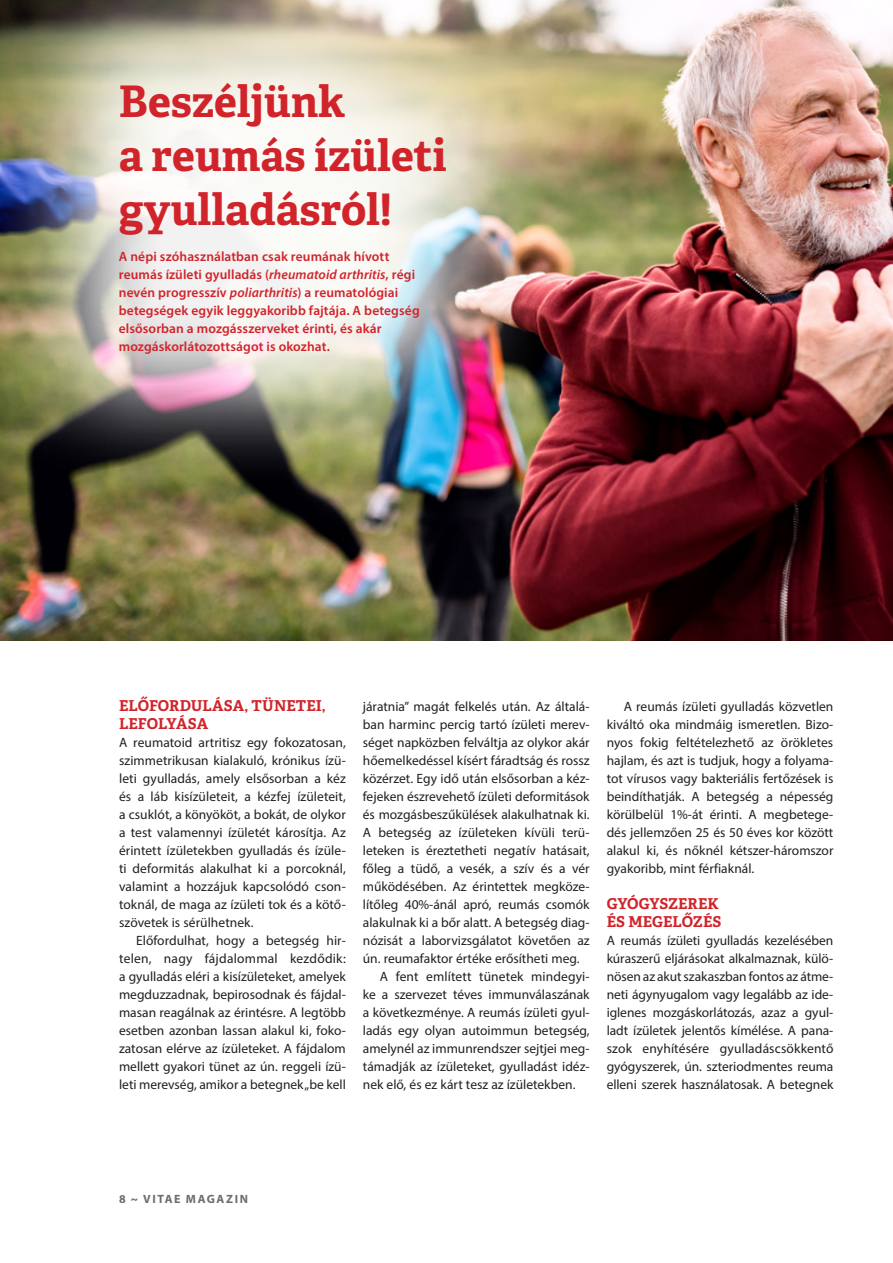
<style>
.page{position:relative;width:893px;height:1263px;background:#fff}
.page>*{position:absolute;margin:0;border:0;box-sizing:border-box;transform-origin:0 0}
.CÍM{font:700 43.5px/54px "Adelle Basic";color:#d1232a}
.szövegközi_alcímek{font:700 15px/18px "Adelle Basic";color:#d1232a}
.Szövegtörzs{font:13.5px/18px "Myriad Pro";color:#231f20;text-align:justify}
.Szövegtörzs_nincs_be{font:13.5px/18px "Myriad Pro";color:#231f20;text-align:justify}
.lead{font:600 13.5px/18px "Myriad Pro";letter-spacing:.005em;color:#d1232a}
.t1{font:700 12px "Myriad Pro";letter-spacing:.135em;color:#6c6d70}
.s1{font-style:italic}
</style>
<div class="page">
<img style="left:0;top:0;width:893px;height:640px">
<div style="left:0;top:0;width:576px;height:485px;background:#fff;opacity:.95"></div>
<p class="CÍM" style="left:119px;top:74px;width:329px">Beszéljünk<br>a reumás ízületi gyulladásról!</p>
<p class="lead" style="left:119px;top:247px;width:302px">A népi szóhasználatban csak reumának hívott reumás ízületi gyulladás (<span class="s1">rheumatoid arthritis</span>, régi nevén progresszív <span class="s1">poliarthritis</span>) a reumatológiai betegségek egyik leggyakoribb fajtája. A betegség elsősorban a mozgásszerveket érinti, és akár mozgáskorlátozottságot is okozhat.</p>
<p class="szövegközi_alcímek" style="left:119px;top:696px;width:208px">ELŐFORDULÁSA, TÜNETEI,<br>LEFOLYÁSA</p>
<p class="Szövegtörzs_nincs_be" style="left:119px;top:733px;width:228px">A reumatoid artritisz egy fokozatosan, szimmetrikusan kialakuló, krónikus ízü&shy;leti gyulladás, amely elsősorban a kéz és a láb kisízületeit, a kézfej ízületeit, a csuklót, a könyököt, a bokát, de olykor a test valamennyi ízületét károsítja. Az érintett ízületekben gyulladás és ízüle&shy;ti deformitás alakulhat ki a porcoknál, valamint a hozzájuk kapcsolódó cson&shy;toknál, de maga az ízületi tok és a kötő&shy;szövetek is sérülhetnek.</p>
<p class="Szövegtörzs" style="left:119px;top:931px;width:228px;text-indent:17px">Előfordulhat, hogy a betegség hir&shy;telen, nagy fájdalommal kezdődik: a gyulladás eléri a kisízületeket, amelyek megduzzadnak, bepirosodnak és fájdal&shy;masan reagálnak az érintésre. A legtöbb esetben azonban lassan alakul ki, foko&shy;zatosan elérve az ízületeket. A fájdalom mellett gyakori tünet az ún. reggeli ízü&shy;leti merevség, amikor a betegnek „be kell</p>
<p class="Szövegtörzs" style="left:363px;top:697px;width:228px">járatnia” magát felkelés után. Az általá&shy;ban harminc percig tartó ízületi merev&shy;séget napközben felváltja az olykor akár hőemelkedéssel kísért fáradtság és rossz közérzet. Egy idő után elsősorban a kéz&shy;fejeken észrevehető ízületi deformitások és mozgásbeszűkülések alakulhatnak ki.<br>A betegség az ízületeken kívüli terü&shy;leteken is éreztetheti negatív hatásait, főleg a tüdő, a vesék, a szív és a vér működésében. Az érintettek megköze&shy;lítőleg 40%-ánál apró, reumás csomók alakulnak ki a bőr alatt. A betegség diag&shy;nózisát a laborvizsgálatot követően az ún. reumafaktor értéke erősítheti meg.</p>
<p class="Szövegtörzs" style="left:363px;top:967px;width:228px;text-indent:17px">A fent említett tünetek mindegyi&shy;ke a szervezet téves immunválaszának a következménye. A reumás ízületi gyul&shy;ladás egy olyan autoimmun betegség, amelynél az immunrendszer sejtjei meg&shy;támadják az ízületeket, gyulladást idéz&shy;nek elő, és ez kárt tesz az ízületekben.</p>
<p class="Szövegtörzs" style="left:607px;top:697px;width:228px;text-indent:17px">A reumás ízületi gyulladás közvetlen kiváltó oka mindmáig ismeretlen. Bizo&shy;nyos fokig feltételezhető az örökletes hajlam, és azt is tudjuk, hogy a folyama&shy;tot vírusos vagy bakteriális fertőzések is beindíthatják. A betegség a népesség körülbelül 1%-át érinti. A megbetege&shy;dés jellemzően 25 és 50 éves kor között alakul ki, és nőknél kétszer-háromszor gyakoribb, mint férfiaknál.</p>
<p class="szövegközi_alcímek" style="left:607px;top:894px;width:116px">GYÓGYSZEREK<br>ÉS MEGELŐZÉS</p>
<p class="Szövegtörzs_nincs_be" style="left:607px;top:931px;width:228px">A reumás ízületi gyulladás kezelésében kúraszerű eljárásokat alkalmaznak, külö&shy;nösen az akut szakaszban fontos az átme&shy;neti ágynyugalom vagy legalább az ide&shy;iglenes mozgáskorlátozás, azaz a gyul&shy;ladt ízületek jelentős kímélése. A pana&shy;szok enyhítésére gyulladáscsökkentő gyógyszerek, ún. szteriodmentes reuma elleni szerek használatosak. A betegnek</p>
<p class="t1" style="left:119px;top:1191px;width:131px">8 ~ VITAE MAGAZIN</p>
</div>
